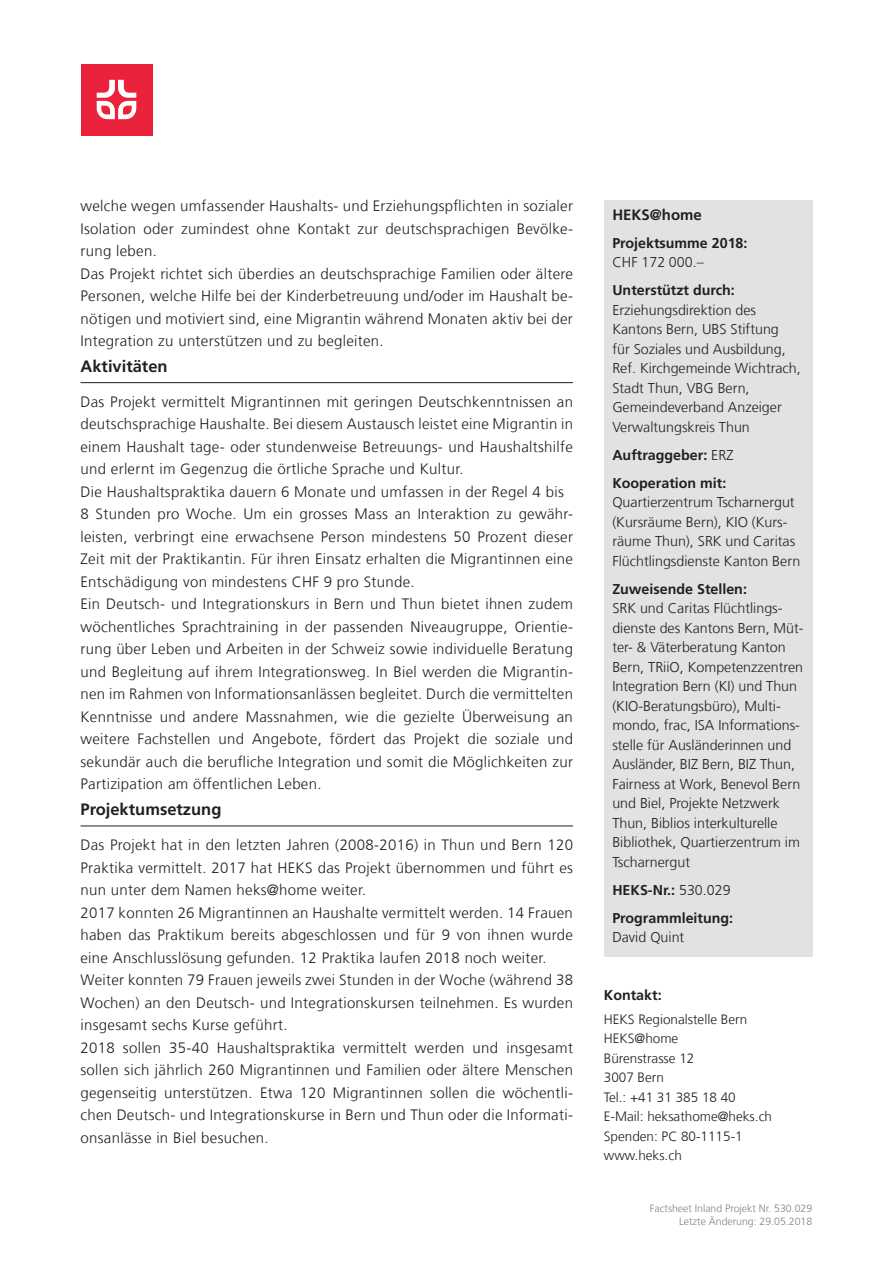
<style>
.page{position:relative;width:893px;height:1263px;background:#fff}
.page>*{position:absolute;margin:0;border:0;box-sizing:border-box;transform-origin:0 0}
.Untertitel{font:700 16.5px "Frutiger LT Com";color:#231f20}
.fliesstext{font:300 15px/22.5px "Frutiger LT Com";letter-spacing:.02em;color:#231f20;text-align:justify}
.kasten{font:700 15px "Frutiger LT Com";color:#231f20}
.kasten-2{font:300 14.25px/19.5px "Frutiger LT Com";color:#231f20}
.kasten-3{font:700 14.25px/19.5px "Frutiger LT Com";color:#231f20}
.text{font:700 14.25px "Frutiger LT Com";color:#231f20}
.Kontakt{font:300 13.5px "Frutiger LT Com";color:#231f20}
.t1{font:300 10.5px/12.6px "Frutiger LT Com";color:#808285;text-align:right}
.s1{font-weight:300}
.s2{font-weight:700}
</style>
<div class="page">
<hr style="left:81px;top:382px;width:492px;height:1px;background:#231f20">
<hr style="left:81px;top:825px;width:492px;height:1px;background:#231f20">
<div style="left:604px;top:200px;width:208px;height:757px;background:#e1e2e4"></div>
<div style="left:81px;top:64px;width:71px;height:71px;background:#ea223b"></div>
<svg style="left:97px;top:80px;width:39px;height:39px"></svg>
<p class="fliesstext" style="left:81px;top:195px;width:494px">welche wegen umfassender Haushalts- und Erziehungspflichten in sozialer Isolation oder zumindest ohne Kontakt zur deutschsprachigen Bevölke&shy;rung leben.</p>
<p class="fliesstext" style="left:81px;top:262px;width:494px">Das Projekt richtet sich überdies an deutschsprachige Familien oder ältere Personen, welche Hilfe bei der Kinderbetreuung und/oder im Haushalt be&shy;nötigen und motiviert sind, eine Migrantin während Monaten aktiv bei der Integration zu unterstützen und zu begleiten.</p>
<p class="Untertitel" style="left:81px;top:356px;width:89px">Aktivitäten</p>
<p class="fliesstext" style="left:81px;top:391px;width:494px">Das Projekt vermittelt Migrantinnen mit geringen Deutschkenntnissen an deutschsprachige Haushalte. Bei diesem Austausch leistet eine Migrantin in einem Haushalt tage- oder stundenweise Betreuungs- und Haushaltshilfe und erlernt im Gegenzug die örtliche Sprache und Kultur.</p>
<p class="fliesstext" style="left:81px;top:481px;width:485px">Die Haushaltspraktika dauern 6 Monate und umfassen in der Regel 4 bis</p>
<p class="fliesstext" style="left:81px;top:503px;width:494px">8 Stunden pro Woche. Um ein grosses Mass an Interaktion zu gewähr&shy;leisten, verbringt eine erwachsene Person mindestens 50 Prozent dieser Zeit mit der Praktikantin. Für ihren Einsatz erhalten die Migrantinnen eine Entschädigung von mindestens CHF 9 pro Stunde.</p>
<p class="fliesstext" style="left:81px;top:593px;width:494px">Ein Deutsch- und Integrationskurs in Bern und Thun bietet ihnen zudem wöchentliches Sprachtraining in der passenden Niveaugruppe, Orientie&shy;rung über Leben und Arbeiten in der Schweiz sowie individuelle Beratung und Begleitung auf ihrem Integrationsweg. In Biel werden die Migrantin&shy;nen im Rahmen von Informationsanlässen begleitet. Durch die vermittelten Kenntnisse und andere Massnahmen, wie die gezielte Überweisung an weitere Fachstellen und Angebote, fördert das Projekt die soziale und sekundär auch die berufliche Integration und somit die Möglichkeiten zur Partizipation am öffentlichen Leben.</p>
<p class="Untertitel" style="left:81px;top:799px;width:142px">Projektumsetzung</p>
<p class="fliesstext" style="left:81px;top:834px;width:494px">Das Projekt hat in den letzten Jahren (2008-2016) in Thun und Bern 120<br>Praktika vermittelt. 2017 hat HEKS das Projekt übernommen und führt es nun unter dem Namen heks@home weiter.</p>
<p class="fliesstext" style="left:81px;top:901px;width:494px">2017 konnten 26 Migrantinnen an Haushalte vermittelt werden. 14 Frauen haben das Praktikum bereits abgeschlossen und für 9 von ihnen wurde eine Anschlusslösung gefunden. 12 Praktika laufen 2018 noch weiter.</p>
<p class="fliesstext" style="left:81px;top:969px;width:494px">Weiter konnten 79 Frauen jeweils zwei Stunden in der Woche (während 38<br>Wochen) an den Deutsch- und Integrationskursen teilnehmen. Es wurden insgesamt sechs Kurse geführt.</p>
<p class="fliesstext" style="left:81px;top:1036px;width:494px">2018 sollen 35-40 Haushaltspraktika vermittelt werden und insgesamt sollen sich jährlich 260 Migrantinnen und Familien oder ältere Menschen gegenseitig unterstützen. Etwa 120 Migrantinnen sollen die wöchentli&shy;chen Deutsch- und Integrationskurse in Bern und Thun oder die Informati&shy;onsanlässe in Biel besuchen.</p>
<p class="kasten" style="left:612px;top:206px;width:91px">HEKS@home</p>
<p class="kasten-3" style="left:612px;top:233px;width:137px">Projektsumme 2018:<br><span class="s1">CHF 172 000.–</span></p>
<p class="kasten-2" style="left:612px;top:281px;width:190px"><span class="s2">Unterstützt durch:<br></span>Erziehungsdirektion des<br>Kantons Bern, UBS Stiftung<br>für Soziales und Ausbildung,<br>Ref. Kirchgemeinde Wichtrach,<br>Stadt Thun, VBG Bern,<br>Gemeindeverband Anzeiger<br>Verwaltungskreis Thun</p>
<p class="kasten-3" style="left:612px;top:445px;width:123px">Auftraggeber: <span class="s1">ERZ</span></p>
<p class="kasten-2" style="left:612px;top:473px;width:189px"><span class="s2">Kooperation mit:<br></span>Quartierzentrum Tscharnergut (Kursräume Bern), KIO (Kurs&shy;räume Thun), SRK und Caritas<br>Flüchtlingsdienste Kanton Bern</p>
<p class="kasten-2" style="left:612px;top:579px;width:193px"><span class="s2">Zuweisende Stellen:<br></span>SRK und Caritas Flüchtlings&shy;dienste des Kantons Bern, Müt&shy;ter- &amp; Väterberatung Kanton<br>Bern, TRiiO, Kompetenzzentren<br>Integration Bern (KI) und Thun (KIO-Beratungsbüro), Multi&shy;mondo, frac, ISA Informations&shy;stelle für Ausländerinnen und<br>Ausländer, BIZ Bern, BIZ Thun,<br>Fairness at Work, Benevol Bern und Biel, Projekte Netzwerk<br>Thun, Biblios interkulturelle<br>Bibliothek, Quartierzentrum im<br>Tscharnergut</p>
<p class="kasten-3" style="left:612px;top:880px;width:120px">HEKS-Nr.: <span class="s1">530.029</span></p>
<p class="kasten-3" style="left:612px;top:908px;width:122px">Programmleitung:<br><span class="s1">David Quint</span></p>
<p class="text" style="left:604px;top:987px;width:59px">Kontakt:</p>
<p class="Kontakt" style="left:604px;top:1011px;width:145px">HEKS Regionalstelle Bern</p>
<p class="Kontakt" style="left:604px;top:1031px;width:76px">HEKS@home</p>
<p class="Kontakt" style="left:604px;top:1050px;width:92px">Bürenstrasse 12</p>
<p class="Kontakt" style="left:604px;top:1070px;width:62px">3007 Bern</p>
<p class="Kontakt" style="left:604px;top:1089px;width:133px">Tel.: +41 31 385 18 40</p>
<p class="Kontakt" style="left:604px;top:1109px;width:170px">E-Mail: heksathome@heks.ch</p>
<p class="Kontakt" style="left:604px;top:1128px;width:140px">Spenden: PC 80-1115-1</p>
<p class="Kontakt" style="left:604px;top:1148px;width:80px">www.heks.ch</p>
<p class="t1" style="left:650px;top:1202px;width:164px">Factsheet Inland Projekt Nr. 530.029<br>Letzte Änderung: 29.05.2018</p>
</div>
